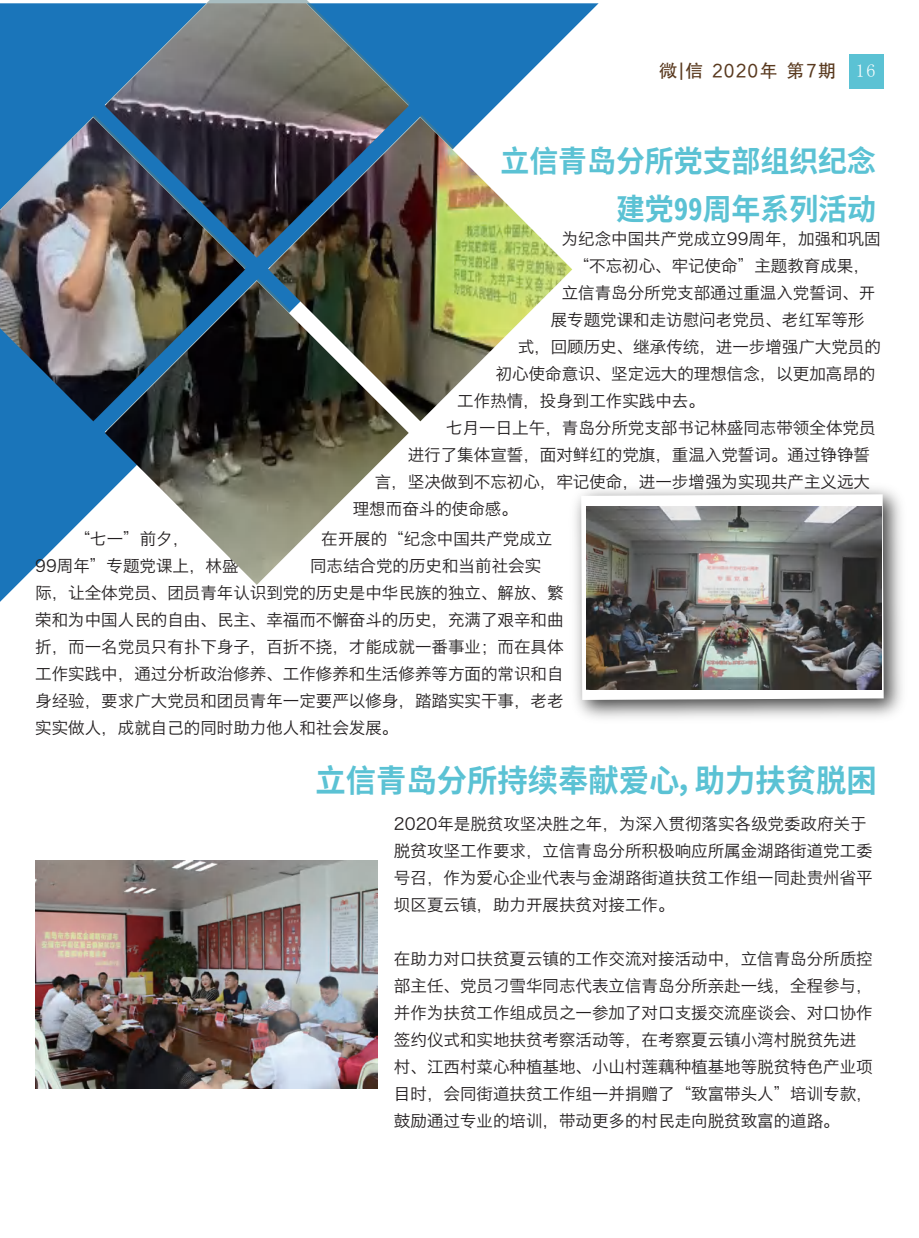
<style>
.page{position:relative;width:919px;height:1238px;background:#fff}
.page>*{position:absolute;margin:0;border:0;box-sizing:border-box;transform-origin:0 0}
.t1{font:700 31.5px "Source Han Sans HWSC";color:#5bc2d4;scale:.96 1}
.t2{font:700 30px/47.5px "Source Han Sans HWSC";color:#5bc2d4;text-align:right;scale:.96 1}
.t3{font:18px "FZHTK GBK1 0";letter-spacing:.1em;color:#59391e}
.t4{font:16.5px/27px "Hiragino Sans GB W3";color:#231f20}
.s1{font-family:"Ping Fang SC Medium";color:#fff}
</style>
<div class="page">
<div style="left:848px;top:54px;width:35px;height:34px;background:#5bc2d4"></div>
<img style="left:575px;top:488px;width:327px;height:231px">
<svg style="left:581px;top:494px;width:302px;height:206px"></svg>
<img style="left:586px;top:506px;width:295px;height:183px">
<img style="left:35px;top:860px;width:342px;height:228px">
<img style="left:0;top:3px;width:572px;height:582px">
<p class="t3" style="left:659px;top:61px;width:218px">微|信 2020年 第7期 <span class="s1">16</span></p>
<h2 class="t2" style="left:500px;top:138px;width:392px">立信青岛分所党支部组织纪念建党99周年系列活动</h2>
<p class="t4" style="left:561px;top:225px;width:320px">为纪念中国共产党成立99周年，加强和巩固</p>
<p class="t4" style="left:572px;top:252px;width:298px">“不忘初心、牢记使命”主题教育成果，</p>
<p class="t4" style="left:561px;top:279px;width:315px">立信青岛分所党支部通过重温入党誓词、开</p>
<p class="t4" style="left:550px;top:306px;width:315px">展专题党课和走访慰问老党员、老红军等形</p>
<p class="t4" style="left:517px;top:333px;width:364px">式，回顾历史、继承传统，进一步增强广大党员的</p>
<p class="t4" style="left:495px;top:360px;width:381px">初心使命意识、坚定远大的理想信念，以更加高昂的</p>
<p class="t4" style="left:457px;top:387px;width:249px">工作热情，投身到工作实践中去。</p>
<p class="t4" style="left:446px;top:414px;width:430px">七月一日上午，青岛分所党支部书记林盛同志带领全体党员</p>
<p class="t4" style="left:408px;top:441px;width:463px">进行了集体宣誓，面对鲜红的党旗，重温入党誓词。通过铮铮誓</p>
<p class="t4" style="left:375px;top:468px;width:496px">言，坚决做到不忘初心，牢记使命，进一步增强为实现共产主义远大</p>
<p class="t4" style="left:353px;top:495px;width:166px">理想而奋斗的使命感。</p>
<p class="t4" style="left:74px;top:524px;width:117px">“七一”前夕，</p>
<p class="t4" style="left:321px;top:524px;width:232px">在开展的“纪念中国共产党成立</p>
<p class="t4" style="left:35px;top:551px;width:205px">99周年”专题党课上，林盛</p>
<p class="t4" style="left:35px;top:551px;width:530px;text-indent:275px">同志结合党的历史和当前社会实<br>际，让全体党员、团员青年认识到党的历史是中华民族的独立、解放、繁荣和为中国人民的自由、民主、幸福而不懈奋斗的历史，充满了艰辛和曲折，而一名党员只有扑下身子，百折不挠，才能成就一番事业；而在具体工作实践中，通过分析政治修养、工作修养和生活修养等方面的常识和自身经验，要求广大党员和团员青年一定要严以修身，踏踏实实干事，老老实实做人，成就自己的同时助力他人和社会发展。</p>
<h1 class="t1" style="left:315px;top:762px;width:586px">立信青岛分所持续奉献爱心，助力扶贫脱困</h1>
<p class="t4" style="left:394px;top:809px;width:480px">2020年是脱贫攻坚决胜之年，为深入贯彻落实各级党委政府关于脱贫攻坚工作要求，立信青岛分所积极响应所属金湖路街道党工委号召，作为爱心企业代表与金湖路街道扶贫工作组一同赴贵州省平坝区夏云镇，助力开展扶贫对接工作。</p>
<p class="t4" style="left:394px;top:944px;width:480px">在助力对口扶贫夏云镇的工作交流对接活动中，立信青岛分所质控部主任、党员刁雪华同志代表立信青岛分所亲赴一线，全程参与，并作为扶贫工作组成员之一参加了对口支援交流座谈会、对口协作签约仪式和实地扶贫考察活动等，在考察夏云镇小湾村脱贫先进村、江西村菜心种植基地、小山村莲藕种植基地等脱贫特色产业项目时，会同街道扶贫工作组一并捐赠了“致富带头人”培训专款，鼓励通过专业的培训，带动更多的村民走向脱贫致富的道路。</p>
</div>
